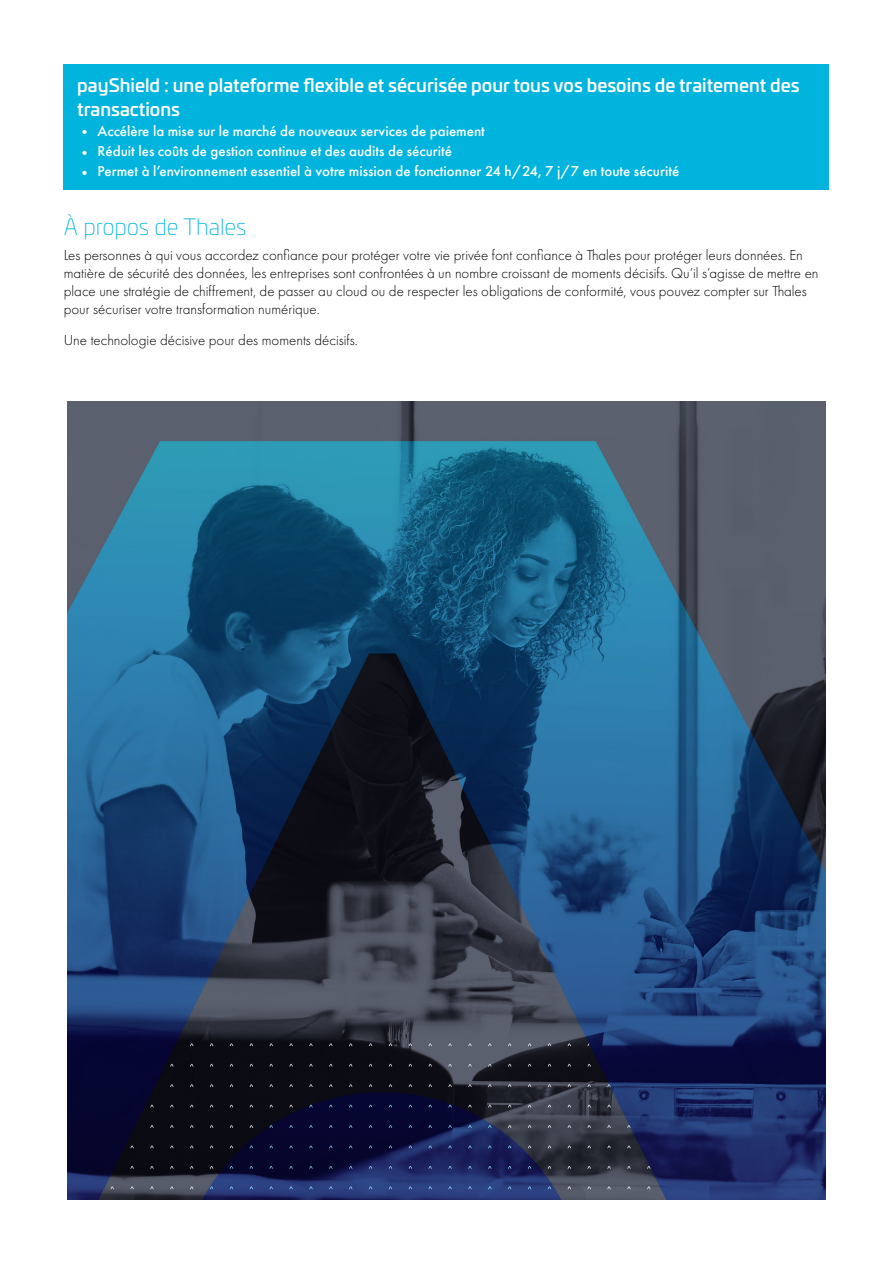
<style>
.page{position:relative;width:893px;height:1263px;background:#fff}
.page>*{position:absolute;margin:0;border:0;box-sizing:border-box;transform-origin:0 0}
.t1{font:200 22.5px "Univia Pro";letter-spacing:-.005em;color:#00b4dd}
.t2{font:500 18px/24px "Univia Pro";color:#fff}
.t3{font:300 15px/18px "Futura PT";color:#000}
.t4{font:500 15px "Futura PT";color:#fff}
.s1{font-weight:700}
</style>
<div class="page">
<div style="left:64px;top:64px;width:765px;height:126px;background:#00b4dd"></div>
<img style="left:68px;top:402px;width:757px;height:797px">
<p class="t2" style="left:77px;top:72px;width:724px">payShield : une plateforme flexible et sécurisée pour tous vos besoins de traitement des transactions</p>
<p class="t4" style="left:77px;top:122px;width:409px"><span class="s1">•</span> Accélère la mise sur le marché de nouveaux services de paiement</p>
<p class="t4" style="left:77px;top:142px;width:376px"><span class="s1">•</span> Réduit les coûts de gestion continue et des audits de sécurité</p>
<p class="t4" style="left:77px;top:162px;width:604px"><span class="s1">•</span> Permet à l’environnement essentiel à votre mission de fonctionner 24 h/24, 7 j/7 en toute sécurité</p>
<h1 class="t1" style="left:64px;top:211px;width:184px">À propos de Thales</h1>
<p class="t3" style="left:64px;top:246px;width:756px">Les personnes à qui vous accordez confiance pour protéger votre vie privée font confiance à Thales pour protéger leurs données. En matière de sécurité des données, les entreprises sont confrontées à un nombre croissant de moments décisifs. Qu’il s’agisse de mettre en place une stratégie de chiffrement, de passer au cloud ou de respecter les obligations de conformité, vous pouvez compter sur Thales pour sécuriser votre transformation numérique.</p>
<p class="t3" style="left:64px;top:331px;width:296px">Une technologie décisive pour des moments décisifs.</p>
</div>
